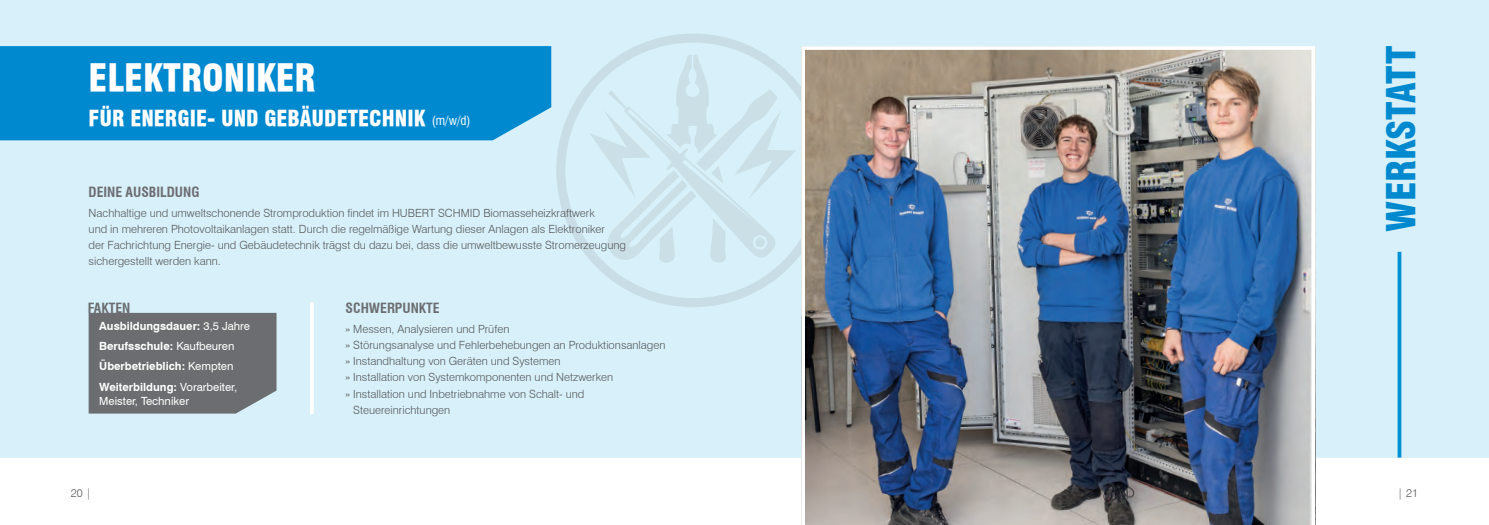
<style>
.page{position:relative;width:1489px;height:525px;background:#fff}
.page>*{position:absolute;margin:0;border:0;box-sizing:border-box;transform-origin:0 0}
.t1{font:37.5px "Swiss 721 Black Condensed BT";color:#0089cf}
.t2{font:36.25px "Swiss 721 Black Condensed BT";color:#fff}
.t3{font:21.25px "Swiss 721 Black Condensed BT";color:#fff}
.t4{font:700 condensed 13.75px "Swiss 721 BT";color:#6c6d70}
.t5{font:300 11.25px/16.2px "Swiss 721 BT";color:#57585a}
.t6{font:700 11.25px/20.4px "Swiss 721 BT";color:#fff}
.t7{font:11.25px "Swiss 721 BT";color:#fff}
.s1{font-family:"Swiss 721 BT";font-stretch:condensed;font-size:12.5px}
.s2{font-weight:400}
</style>
<div class="page">
<div style="left:0;top:0;width:1488px;height:457px;background:#d7f0f9"></div>
<svg style="left:589px;top:54px;width:207px;height:210px"></svg>
<div style="left:556px;top:33px;width:273px;height:274px;border:9px solid #86888b;border-radius:50%"></div>
<div style="left:0;top:46px;width:551px;height:94px;background:#0089cf"></div>
<div style="left:89px;top:313px;width:187px;height:100px;background:#6c6d70"></div>
<hr style="left:310px;top:302px;width:4px;height:112px;background:#fff">
<svg style="left:1397px;top:252px;width:4px;height:205px"></svg>
<img style="left:801px;top:46px;width:514px;height:478px">
<h2 class="t2" style="left:89px;top:56px;width:229px">ELEKTRONIKER</h2>
<h3 class="t3" style="left:89px;top:105px;width:383px">FÜR ENERGIE- UND GEBÄUDETECHNIK <span class="s1">(m/w/d)</span></h3>
<p class="t4" style="left:89px;top:183px;width:112px">DEINE AUSBILDUNG</p>
<p class="t5" style="left:89px;top:204px;width:539px">Nachhaltige und umweltschonende Stromproduktion findet im HUBERT SCHMID Biomasseheizkraftwerk<br>und in mehreren Photovoltaikanlagen statt. Durch die regelmäßige Wartung dieser Anlagen als Elektroniker<br>der Fachrichtung Energie- und Gebäudetechnik trägst du dazu bei, dass die umweltbewusste Stromerzeugung sichergestellt werden kann.</p>
<p class="t4" style="left:88px;top:299px;width:44px">FAKTEN</p>
<p class="t6" style="left:99px;top:315px;width:152px">Ausbildungsdauer: <span class="s2">3,5 Jahre<br></span>Berufsschule: <span class="s2">Kaufbeuren<br></span>Überbetrieblich: <span class="s2">Kempten<br></span>Weiterbildung: <span class="s2">Vorarbeiter,</span></p>
<p class="t7" style="left:99px;top:394px;width:91px">Meister, Techniker</p>
<p class="t4" style="left:345px;top:299px;width:95px">SCHWERPUNKTE</p>
<p class="t5" style="left:345px;top:320px;width:165px">» Messen, Analysieren und Prüfen</p>
<p class="t5" style="left:345px;top:336px;width:321px">» Störungsanalyse und Fehlerbehebungen an Produktionsanlagen</p>
<p class="t5" style="left:345px;top:353px;width:216px">» Instandhaltung von Geräten und Systemen</p>
<p class="t5" style="left:345px;top:369px;width:269px">» Installation von Systemkomponenten und Netzwerken</p>
<p class="t5" style="left:345px;top:385px;width:240px">» Installation und Inbetriebnahme von Schalt- und</p>
<p class="t5" style="left:353px;top:401px;width:99px">Steuereinrichtungen</p>
<h1 class="t1" style="left:1378px;top:231px;width:187px;rotate:-90deg">WERKSTATT</h1>
<p class="t5" style="left:71px;top:484px;width:22px">20 |</p>
<p class="t5" style="left:1397px;top:484px;width:22px">| 21</p>
</div>
